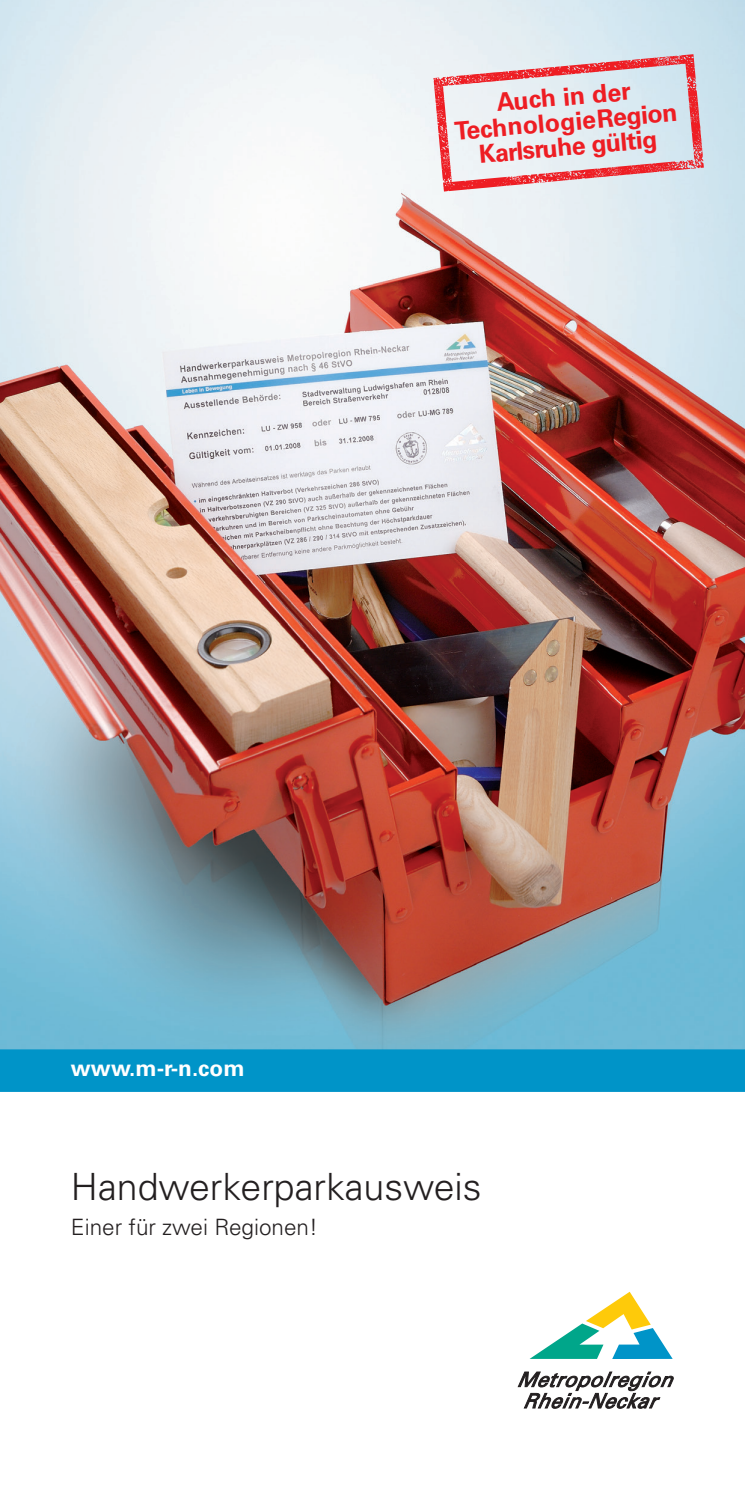
<style>
.page{position:relative;width:745px;height:1489px;background:#fff}
.page>*{position:absolute;margin:0;border:0;box-sizing:border-box;transform-origin:0 0}
.t1{font:300 37.5px "Univers LT";color:#231f20}
.t2{font:700 25px/25px "Univers LT";color:#ee1d23;text-align:center}
.t3{font:300 22.5px "Univers LT";color:#231f20}
.t4{font:700 22.5px "Univers LT";color:#fff}
</style>
<div class="page">
<img style="left:0;top:0;width:744px;height:1049px">
<div style="left:0;top:1049px;width:744px;height:42px;background:#0094c8"></div>
<svg style="left:517px;top:1371px;width:157px;height:38px"></svg>
<svg style="left:531px;top:1291px;width:141px;height:67px"></svg>
<svg style="left:433px;top:54px;width:270px;height:137px;background:#e3cfd5"></svg>
<p class="t2" style="left:451px;top:94px;width:224px;rotate:-5deg">Auch in der<br>TechnologieRegion<br>Karlsruhe gültig</p>
<p class="t4" style="left:71px;top:1055px;width:175px">www.m-r-n.com</p>
<h1 class="t1" style="left:71px;top:1163px;width:412px">Handwerkerparkausweis</h1>
<p class="t3" style="left:71px;top:1213px;width:248px">Einer für zwei Regionen!</p>
</div>
